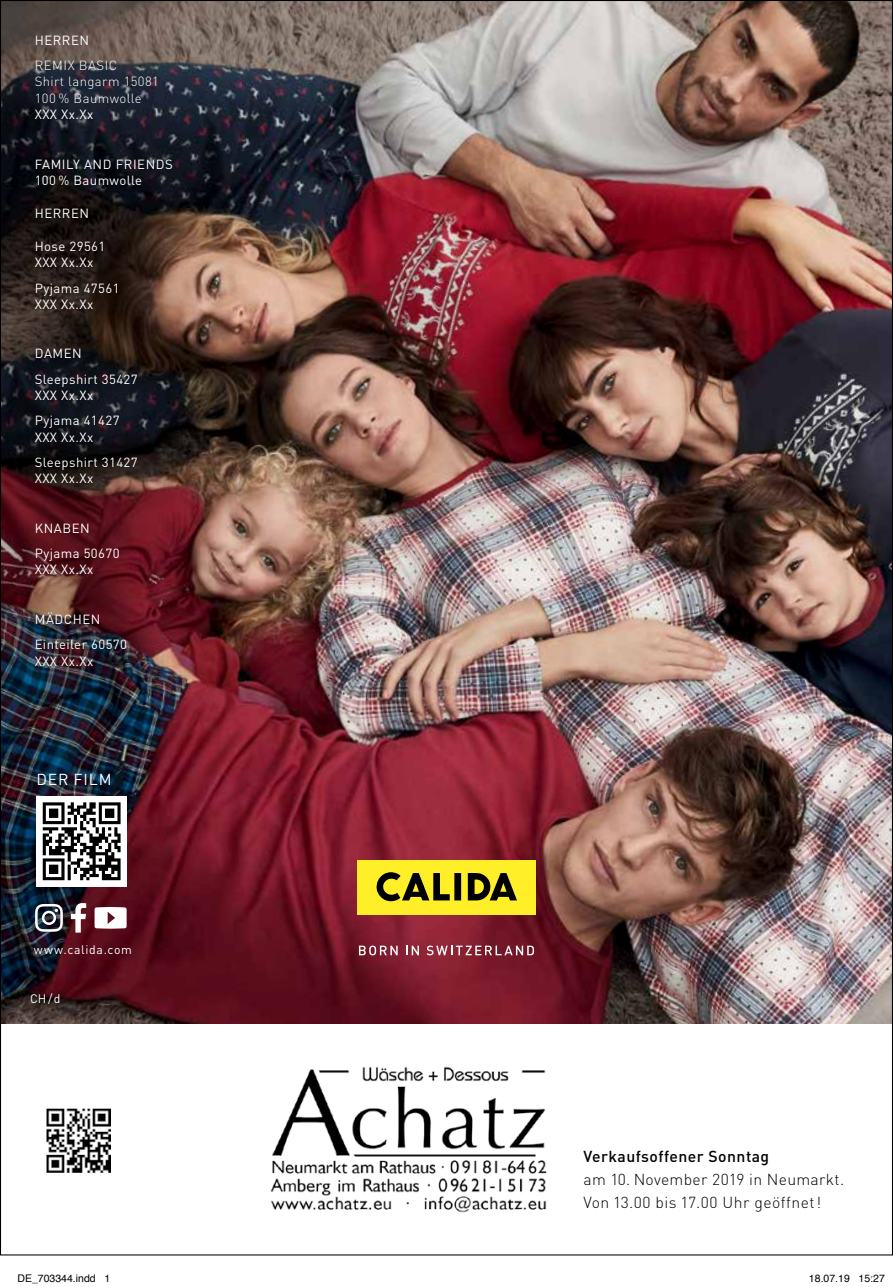
<style>
.page{position:relative;width:893px;height:1287px;background:#fff}
.page>*{position:absolute;margin:0;border:0;box-sizing:border-box;transform-origin:0 0}
.t1{font:300 15.75px/22.8px "DINOT";letter-spacing:.02em;color:#000}
.t2{font:500 15.75px "DINOT";letter-spacing:.03em;color:#000}
.t3{font:15.75px "DINOT";letter-spacing:.055em;color:#fff}
.t4{font:13.12px/25.2px "DINOT";letter-spacing:.03em;color:#fff}
.t5{font:300 13.12px/16.4px "DINOT";letter-spacing:.03em;color:#fff}
.t6{font:12.25px "DINOT";letter-spacing:.05em;color:#fff}
.t7{font:10.5px "Helvetica";color:#000}
</style>
<div class="page">
<img style="left:304px;top:2px;width:587px;height:1021px">
<img style="left:2px;top:2px;width:302px;height:1021px">
<svg style="left:359px;top:945px;width:39px;height:10px"></svg>
<svg style="left:406px;top:945px;width:13px;height:10px"></svg>
<svg style="left:427px;top:945px;width:107px;height:10px"></svg>
<div style="left:357px;top:860px;width:179px;height:54px;background:#ffef29"></div>
<div style="left:454px;top:873px;width:7px;height:27px;background:#000"></div>
<svg style="left:376px;top:872px;width:74px;height:29px"></svg>
<svg style="left:468px;top:873px;width:49px;height:27px"></svg>
<svg style="left:71px;top:903px;width:15px;height:29px"></svg>
<svg style="left:95px;top:907px;width:32px;height:21px"></svg>
<svg style="left:35px;top:904px;width:28px;height:27px"></svg>
<div style="left:37px;top:796px;width:90px;height:90px;background:#fff"></div>
<svg style="left:43px;top:802px;width:78px;height:78px"></svg>
<div style="left:0;top:0;width:228px;height:730px;background:#000;opacity:.75"></div>
<img style="left:270px;top:1066px;width:277px;height:147px">
<img style="left:47px;top:1108px;width:63px;height:64px">
<p class="t4" style="left:35px;top:27px;width:56px">HERREN</p>
<p class="t5" style="left:35px;top:57px;width:126px">REMIX BASIC<br>Shirt langarm 15081<br>100 % Baumwolle</p>
<p class="t4" style="left:35px;top:102px;width:60px">XXX Xx.Xx</p>
<p class="t4" style="left:35px;top:155px;width:140px;line-height:16.4px">FAMILY AND FRIENDS<br>100 % Baumwolle</p>
<p class="t4" style="left:35px;top:200px;width:56px">HERREN</p>
<p class="t4" style="left:35px;top:238px;width:72px;line-height:16.4px">Hose 29561<br>XXX Xx.Xx</p>
<p class="t4" style="left:35px;top:279px;width:86px;line-height:16.4px">Pyjama 47561<br>XXX Xx.Xx</p>
<p class="t4" style="left:35px;top:341px;width:105px">DAMEN<br>Sleepshirt 35427</p>
<p class="t4" style="left:35px;top:382px;width:86px">XXX Xx.Xx<br>Pyjama 41427</p>
<p class="t4" style="left:35px;top:424px;width:105px">XXX Xx.Xx<br>Sleepshirt 31427</p>
<p class="t4" style="left:35px;top:466px;width:60px">XXX Xx.Xx</p>
<p class="t4" style="left:35px;top:515px;width:86px">KNABEN<br>Pyjama 50670</p>
<p class="t4" style="left:35px;top:557px;width:60px">XXX Xx.Xx</p>
<p class="t4" style="left:35px;top:606px;width:94px">MÄDCHEN<br>Einteiler 60570</p>
<p class="t4" style="left:35px;top:648px;width:60px">XXX Xx.Xx</p>
<p class="t3" style="left:36px;top:770px;width:77px">DER FILM</p>
<p class="t6" style="left:34px;top:942px;width:100px">www.calida.com</p>
<p class="t6" style="left:30px;top:991px;width:32px">CH/d</p>
<p class="t2" style="left:583px;top:1146px;width:187px">Verkaufsoffener Sonntag</p>
<p class="t1" style="left:583px;top:1167px;width:262px">am 10. November 2019 in Neumarkt.<br>Von 13.00 bis 17.00 Uhr geöffnet!</p>
<p class="t7" style="left:18px;top:1270px;width:94px">DE_703344.indd 1</p>
<p class="t7" style="left:809px;top:1270px;width:77px">18.07.19 15:27</p>
</div>
